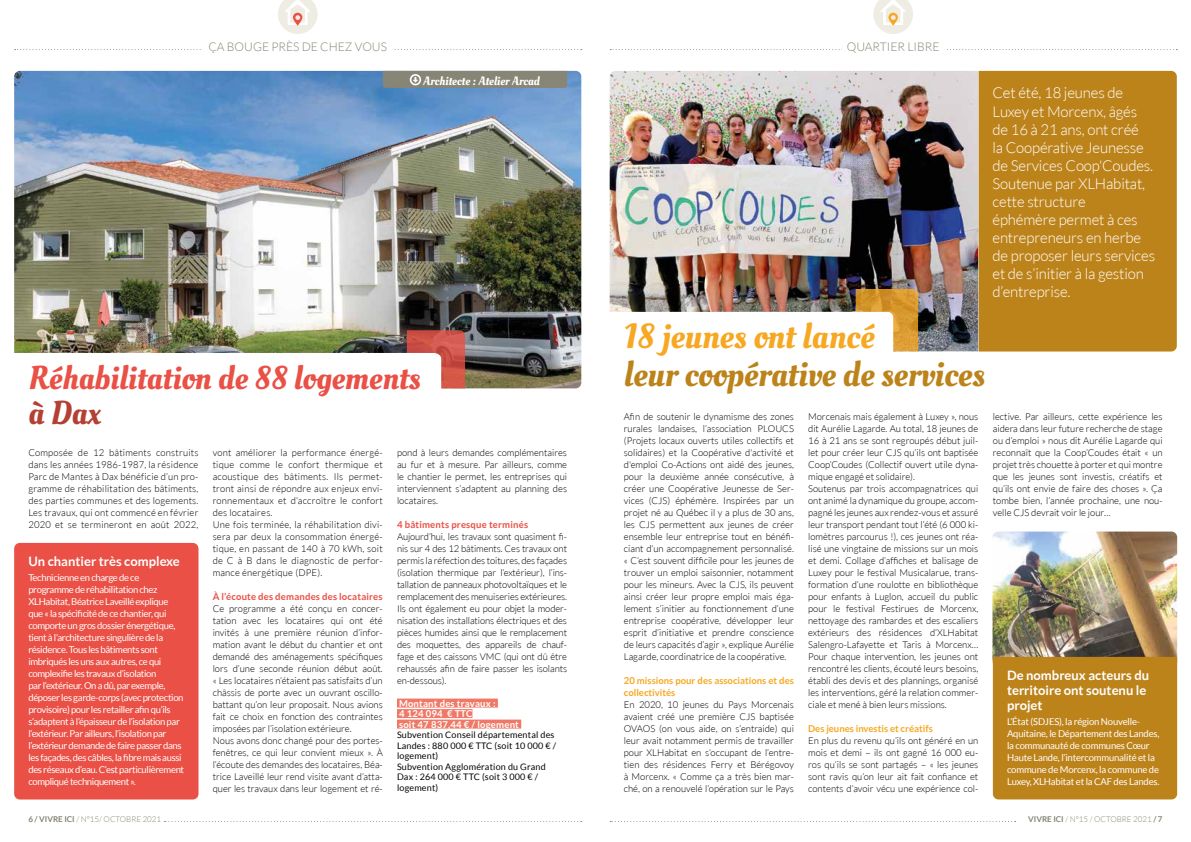
<style>
.page{position:relative;width:1191px;height:842px;background:#fff}
.page>*{position:absolute;margin:0;border:0;box-sizing:border-box;transform-origin:0 0}
.t1{font:35px "Oleo Script";color:#bd831b}
.t2{font:35px "Oleo Script";color:#f7a823}
.t3{font:33px "Oleo Script";color:#ea5045}
.t4{font:33px "Oleo Script";color:#b44034}
.t5{font:300 15px/18px "Lato";letter-spacing:-.01em;color:#fff}
.t6{font:700 13px/15px "Lato";color:#fff}
.t7{font:300 12px "Lato";color:#878575}
.t8{font:12px "Oleo Script";color:#fff}
.t9{font:300 9.5px/12px "Lato";color:#000;text-align:justify}
.t10{font:9.5px/12px "Lato";letter-spacing:-.035em;color:#fff}
.t11{font:300 9.5px/12px "Lato";letter-spacing:.02em;color:#000}
.t12{font:700 9.5px/12px "Lato";color:#f7a823}
.t13{font:700 9.5px "Lato";letter-spacing:.02em;color:#ea5045}
.t14{font:700 9.5px/10.5px "Lato";letter-spacing:.02em;color:#fff}
.t15{font:9px/10.5px "Lato";letter-spacing:.02em;color:#000}
.t16{font:300 8px "Lato";color:#878575}
.s1{font-weight:700}
</style>
<div class="page">
<svg style="left:610px;top:49px;width:567px;height:1px"></svg>
<svg style="left:15px;top:49px;width:567px;height:1px"></svg>
<svg style="left:278px;top:0;width:39px;height:34px"></svg>
<div style="left:203px;top:40px;width:190px;height:14px;background:#fff"></div>
<img style="left:14px;top:71px;width:567px;height:317px">
<img style="left:14px;top:330px;width:451px;height:59px">
<div style="left:397px;top:699px;width:101px;height:9px;background:#ef7966"></div>
<div style="left:397px;top:709px;width:75px;height:9px;background:#ef7966"></div>
<div style="left:397px;top:720px;width:124px;height:9px;background:#ef7966"></div>
<svg style="left:383px;top:71px;width:184px;height:17px"></svg>
<div style="left:14px;top:543px;width:184px;height:256px;background:#ea5045;border-radius:6px"></div>
<img style="left:609px;top:71px;width:369px;height:280px">
<svg style="left:873px;top:0;width:40px;height:34px"></svg>
<div style="left:842px;top:40px;width:102px;height:14px;background:#fff"></div>
<div style="left:978px;top:71px;width:198px;height:280px;background:#bd831b"></div>
<svg style="left:855px;top:289px;width:63px;height:62px"></svg>
<div style="left:604px;top:312px;width:289px;height:79px;background:#fff;border-radius:6px"></div>
<img style="left:992px;top:531px;width:185px;height:126px">
<div style="left:992px;top:657px;width:185px;height:142px;background:#bd831b"></div>
<svg style="left:610px;top:821px;width:405px;height:1px"></svg>
<svg style="left:164px;top:821px;width:418px;height:1px"></svg>
<p class="t7" style="left:208px;top:40px;width:180px">ÇA BOUGE PRÈS DE CHEZ VOUS</p>
<p class="t8" style="left:423px;top:73px;width:118px">Architecte : Atelier Arcad</p>
<h2 class="t3" style="left:28px;top:358px;width:394px">Réhabilitation de 88 logements</h2>
<h2 class="t4" style="left:28px;top:393px;width:74px">à Dax</h2>
<p class="t9" style="left:28px;top:447px;width:172px">Composée de 12 bâtiments construits dans les années 1986-1987, la résidence Parc de Mantes à Dax bénéficie d’un pro&shy;gramme de réhabilitation des bâtiments, des parties communes et des logements.<br>Les travaux, qui ont commencé en février 2020 et se termineront en août 2022,</p>
<p class="t11" style="left:213px;top:447px;width:172px">vont améliorer la performance énergé&shy;tique comme le confort thermique et acoustique des bâtiments. Ils permet&shy;tront ainsi de répondre aux enjeux envi&shy;ronnementaux et d’accroître le confort des locataires.<br>Une fois terminée, la réhabilitation divi&shy;sera par deux la consommation énergé&shy;tique, en passant de 140 à 70 kWh, soit de C à B dans le diagnostic de perfor&shy;mance énergétique (DPE).</p>
<p class="t13" style="left:213px;top:591px;width:172px">À l’écoute des demandes des locataires</p>
<p class="t9" style="left:213px;top:603px;width:172px;text-align:left">Ce programme a été conçu en concer&shy;tation avec les locataires qui ont été invités à une première réunion d’infor&shy;mation avant le début du chantier et ont demandé des aménagements spécifiques lors d’une seconde réunion début août. « Les locataires n’étaient pas satisfaits d’un châssis de porte avec un ouvrant oscillo&shy;battant qu’on leur proposait. Nous avions fait ce choix en fonction des contraintes imposées par l’isolation extérieure.<br>Nous avons donc changé pour des portes&shy;fenêtres, ce qui leur convient mieux ». À l’écoute des demandes des locataires, Béa&shy;trice Laveillé leur rend visite avant d’atta&shy;quer les travaux dans leur logement et ré-</p>
<p class="t9" style="left:397px;top:447px;width:172px">pond à leurs demandes complémentaires au fur et à mesure. Par ailleurs, comme le chantier le permet, les entreprises qui interviennent s’adaptent au planning des locataires.</p>
<p class="t13" style="left:397px;top:519px;width:133px">4 bâtiments presque terminés</p>
<p class="t9" style="left:397px;top:531px;width:172px">Aujourd’hui, les travaux sont quasiment fi&shy;nis sur 4 des 12 bâtiments. Ces travaux ont permis la réfection des toitures, des façades (isolation thermique par l’extérieur), l’ins&shy;tallation de panneaux photovoltaïques et le remplacement des menuiseries extérieures.<br>Ils ont également eu pour objet la moder&shy;nisation des installations électriques et des pièces humides ainsi que le remplacement des moquettes, des appareils de chauf&shy;fage et des caissons VMC (qui ont dû être rehaussés afin de faire passer les isolants en-dessous).</p>
<p class="t14" style="left:399px;top:698px;width:121px">Montant des travaux :<br>4 124 094 € TTC<br>soit 47 837,44 € / logement</p>
<p class="t15" style="left:397px;top:729px;width:161px">Subvention Conseil départemental des<br>Landes : 880 000 € TTC (soit 10 000 € / logement)<br>Subvention Agglomération du Grand<br>Dax : 264 000 € TTC (soit 3 000 € / logement)</p>
<h3 class="t6" style="left:28px;top:554px;width:153px">Un chantier très complexe</h3>
<p class="t10" style="left:28px;top:572px;width:157px">Technicienne en charge de ce programme de réhabilitation chez XLHabitat, Béatrice Laveillé explique que « la spécificité de ce chantier, qui comporte un gros dossier énergétique, tient à l’architecture singulière de la résidence. Tous les bâtiments sont imbriqués les uns aux autres, ce qui complexifie les travaux d’isolation<br>par l’extérieur. On a dû, par exemple, déposer les garde-corps (avec protection provisoire) pour les retailler afin qu’ils s’adaptent à l’épaisseur de l’isolation par l’extérieur. Par ailleurs, l’isolation par l’extérieur demande de faire passer dans les façades, des câbles, la fibre mais aussi des réseaux d’eau. C’est particulièrement compliqué techniquement ».</p>
<p class="t7" style="left:847px;top:40px;width:94px">QUARTIER LIBRE</p>
<p class="t5" style="left:992px;top:84px;width:164px">Cet été, 18 jeunes de<br>Luxey et Morcenx, âgés de 16 à 21 ans, ont créé<br>la Coopérative Jeunesse de Services Coop'Coudes.<br>Soutenue par XLHabitat, cette structure<br>éphémère permet à ces entrepreneurs en herbe de proposer leurs services et de s’initier à la gestion d’entreprise.</p>
<h1 class="t2" style="left:624px;top:316px;width:252px">18 jeunes ont lancé</h1>
<h1 class="t1" style="left:624px;top:354px;width:362px">leur coopérative de services</h1>
<p class="t9" style="left:808px;top:411px;width:172px;text-align:left">Morcenais mais également à Luxey », nous dit Aurélie Lagarde. Au total, 18 jeunes de 16 à 21 ans se sont regroupés début juil&shy;let pour créer leur CJS qu’ils ont baptisée Coop’Coudes (Collectif ouvert utile dyna&shy;mique engagé et solidaire).<br>Soutenus par trois accompagnatrices qui ont animé la dynamique du groupe, accom&shy;pagné les jeunes aux rendez-vous et assuré leur transport pendant tout l’été (6 000 ki&shy;lomètres parcourus !), ces jeunes ont réa&shy;lisé une vingtaine de missions sur un mois et demi. Collage d’affiches et balisage de Luxey pour le festival Musicalarue, trans&shy;formation d’une roulotte en bibliothèque pour enfants à Luglon, accueil du public pour le festival Festirues de Morcenx, nettoyage des rambardes et des escaliers extérieurs des résidences d’XLHabitat Salengro-Lafayette et Taris à Morcenx… Pour chaque intervention, les jeunes ont rencontré les clients, écouté leurs besoins, établi des devis et des plannings, organisé les interventions, géré la relation commer&shy;ciale et mené à bien leurs missions.</p>
<p class="t12" style="left:808px;top:722px;width:126px">Des jeunes investis et créatifs</p>
<p class="t9" style="left:808px;top:735px;width:172px">En plus du revenu qu’ils ont généré en un mois et demi – ils ont gagné 16 000 eu&shy;ros qu’ils se sont partagés – « les jeunes sont ravis qu’on leur ait fait confiance et contents d’avoir vécu une expérience col-</p>
<p class="t9" style="left:624px;top:411px;width:172px">Afin de soutenir le dynamisme des zones rurales landaises, l’association PLOUCS (Projets locaux ouverts utiles collectifs et solidaires) et la Coopérative d'activité et d'emploi Co-Actions ont aidé des jeunes, pour la deuxième année consécutive, à créer une Coopérative Jeunesse de Ser&shy;vices (CJS) éphémère. Inspirées par un projet né au Québec il y a plus de 30 ans, les CJS permettent aux jeunes de créer ensemble leur entreprise tout en bénéfi&shy;ciant d’un accompagnement personnalisé. « C’est souvent difficile pour les jeunes de trouver un emploi saisonnier, notamment pour les mineurs. Avec la CJS, ils peuvent ainsi créer leur propre emploi mais éga&shy;lement s’initier au fonctionnement d’une entreprise coopérative, développer leur esprit d’initiative et prendre conscience de leurs capacités d’agir », explique Aurélie Lagarde, coordinatrice de la coopérative.</p>
<p class="t12" style="left:624px;top:674px;width:172px">20 missions pour des associations et des collectivités</p>
<p class="t9" style="left:624px;top:699px;width:172px">En 2020, 10 jeunes du Pays Morcenais avaient créé une première CJS baptisée OVAOS (on vous aide, on s’entraide) qui leur avait notamment permis de travailler pour XLHabitat en s’occupant de l’entre&shy;tien des résidences Ferry et Bérégovoy à Morcenx. « Comme ça a très bien mar&shy;ché, on a renouvelé l’opération sur le Pays</p>
<p class="t9" style="left:992px;top:411px;width:171px">lective. Par ailleurs, cette expérience les aidera dans leur future recherche de stage ou d’emploi » nous dit Aurélie Lagarde qui reconnaît que la Coop’Coudes était « un projet très chouette à porter et qui montre que les jeunes sont investis, créatifs et qu’ils ont envie de faire des choses ». Ça tombe bien, l’année prochaine, une nou&shy;velle CJS devrait voir le jour…</p>
<h3 class="t6" style="left:1007px;top:668px;width:144px">De nombreux acteurs du territoire ont soutenu le projet</h3>
<p class="t10" style="left:1007px;top:716px;width:154px">L’État (SDJES), la région Nouvelle-Aquitaine, le Département des Landes, la communauté de communes Cœur Haute Lande, l’intercommunalité et la commune de Morcenx, la commune de Luxey, XLHabitat et la CAF des Landes.</p>
<p class="t16" style="left:28px;top:815px;width:134px"><span class="s1">6 / VIVRE ICI</span> / N°15/ OCTOBRE 2021</p>
<p class="t16" style="left:1028px;top:815px;width:136px"><span class="s1">VIVRE ICI</span> / N°15 / OCTOBRE 2021 <span class="s1">/ 7</span></p>
</div>
